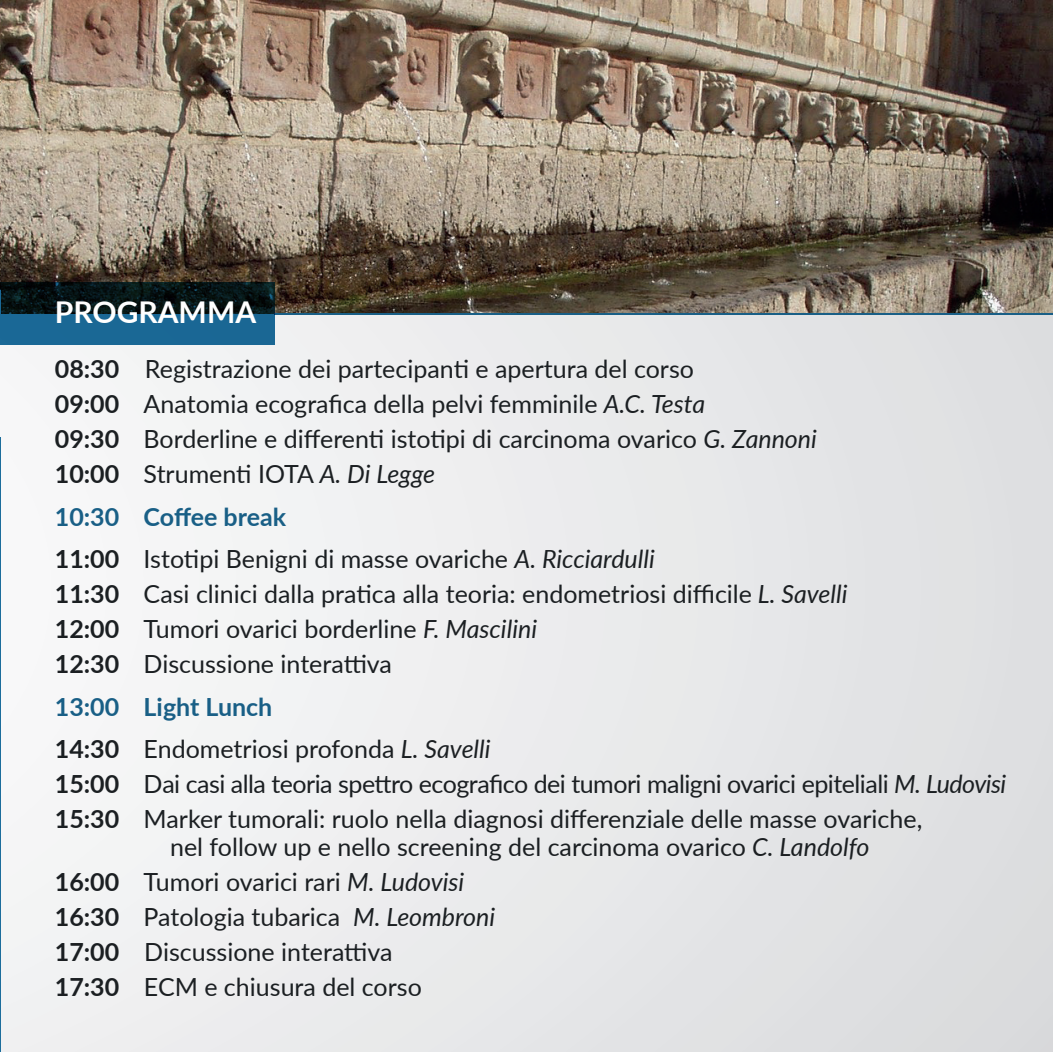
<style>
.page{position:relative;width:1053px;height:1052px;background:#fff}
.page>*{position:absolute;margin:0;border:0;box-sizing:border-box;transform-origin:0 0}
.t1{font:700 30px "Lato";color:#fff}
.t2{font:25px/35px "Lato";color:#1b1f22}
.t3{font:25px/35px "Lato";letter-spacing:-.02em;color:#1b1f22}
.s1{font-weight:700}
.s2{font-style:italic}
.s3{font-weight:700;color:#195f86}
</style>
<div class="page">
<div style="left:0;top:0;width:1052px;height:1052px;background:linear-gradient(to right,#f7f7f8,#dcdee0)"></div>
<hr style="left:0;top:438px;width:1px;height:614px;background:#1c6d9c">
<img style="left:1px;top:0;width:1051px;height:313px">
<hr style="left:274px;top:313px;width:778px;height:1px;background:#195f86">
<svg style="left:0;top:283px;width:274px;height:62px;background:#103e55"></svg>
<p class="t1" style="left:55px;top:290px;width:203px">PROGRAMMA</p>
<p class="t2" style="left:55px;top:350px;width:763px"><span class="s1">08:30</span> Registrazione dei partecipanti e apertura del corso<br><span class="s1">09:00</span> Anatomia ecografica della pelvi femminile <span class="s2">A.C. Testa<br></span><span class="s1">09:30</span> Borderline e differenti istotipi di carcinoma ovarico <span class="s2">G. Zannoni </span><span class="s1">10:00</span> Strumenti IOTA <span class="s2">A. Di Legge</span></p>
<p class="t2" style="left:55px;top:494px;width:601px;line-height:42.5px"><span class="s3">10:30 Coffee break<br></span><span class="s1">11:00</span> Istotipi Benigni di masse ovariche <span class="s2">A. Ricciardulli</span></p>
<p class="t2" style="left:55px;top:575px;width:794px"><span class="s1">11:30</span> Casi clinici dalla pratica alla teoria: endometriosi difficile <span class="s2">L. Savelli<br></span><span class="s1">12:00</span> Tumori ovarici borderline <span class="s2">F. Mascilini<br></span><span class="s1">12:30</span> Discussione interattiva</p>
<p class="t2" style="left:55px;top:684px;width:437px;line-height:42.5px"><span class="s3">13:00 Light Lunch<br></span><span class="s1">14:30</span> Endometriosi profonda <span class="s2">L. Savelli</span></p>
<p class="t3" style="left:55px;top:765px;width:952px"><span class="s1">15:00</span> Dai casi alla teoria spettro ecografico dei tumori maligni ovarici epiteliali <span class="s2">M. Ludovisi<br></span><span class="s1">15:30</span> Marker tumorali: ruolo nella diagnosi differenziale delle masse ovariche,</p>
<p class="t2" style="left:55px;top:828px;width:816px;text-indent:115px">nel follow up e nello screening del carcinoma ovarico <span class="s2">C. Landolfo </span><span class="s1">16:00</span> Tumori ovarici rari <span class="s2">M. Ludovisi<br></span><span class="s1">16:30</span> Patologia tubarica <span class="s2">M. Leombroni<br></span><span class="s1">17:00</span> Discussione interattiva<br><span class="s1">17:30</span> ECM e chiusura del corso</p>
</div>
